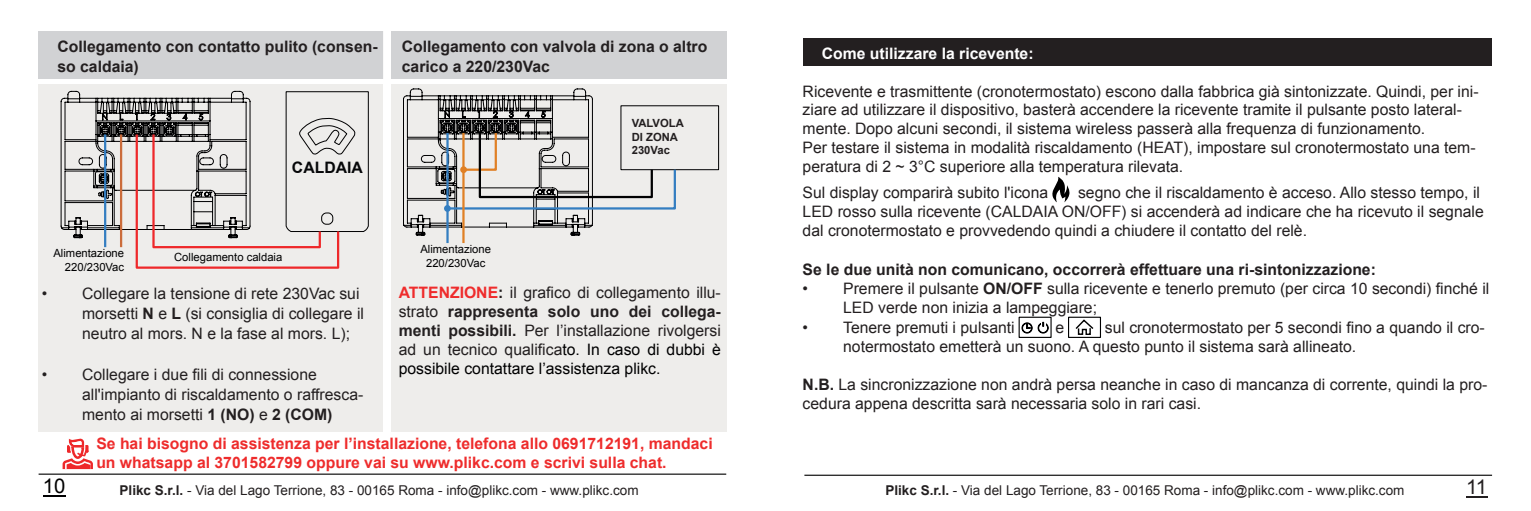
<style>
.page{position:relative;width:1531px;height:511px;background:#fff}
.page>*{position:absolute;margin:0;border:0;box-sizing:border-box;transform-origin:0 0}
.t1{font:20.25px "Arial";color:#000001}
.t2{font:20.25px "Arial";color:#231f20}
.t3{font:15.75px/18.9px "Arial";color:#231f20}
.t4{font:700 15.75px/20.2px "Arial";color:#231f20}
.t5{font:700 15.75px/18.9px "Arial";color:#ee2c2c}
.t6{font:700 15.75px "Arial";color:#fff}
.t7{font:700 15.75px "Arial";color:#060709}
.t8{font:13.5px "Arial";color:#231f20}
.t9{font:11.25px/13.5px "Arial";color:#000001;text-align:right}
.t10{font:700 11.25px/13.5px "Arial";color:#231f20}
.s1{font-weight:700}
.s2{font-weight:700;color:#ee2c2c}
.s3{color:#000001}
</style>
<div class="page">
<hr style="left:39px;top:473px;width:687px;height:1px;background:#000">
<hr style="left:804px;top:474px;width:688px;height:1px;background:#000">
<hr style="left:1466px;top:495px;width:21px;height:2px;background:#231f20">
<hr style="left:43px;top:494px;width:22px;height:2px;background:#000001">
<div style="left:38px;top:84px;width:345px;height:347px;background:#eeedeb"></div>
<div style="left:391px;top:84px;width:336px;height:347px;background:#eeedeb"></div>
<svg style="left:61px;top:91px;width:308px;height:178px"></svg>
<div style="left:38px;top:31px;width:345px;height:47px;background:#d1d2d4"></div>
<div style="left:383px;top:31px;width:344px;height:47px;background:#d1d2d4"></div>
<div style="left:620px;top:105px;width:99px;height:65px;border:1px solid #000001"></div>
<svg style="left:403px;top:88px;width:274px;height:156px"></svg>
<hr style="left:446px;top:133px;width:3px;height:110px;background:#347ec1">
<hr style="left:462px;top:133px;width:3px;height:110px;background:#e08025">
<div style="left:383px;top:31px;width:8px;height:106px;background:#fff"></div>
<svg style="left:63px;top:438px;width:30px;height:30px"></svg>
<div style="left:803px;top:38px;width:688px;height:27px;background:#231f20"></div>
<svg style="left:1052px;top:177px;width:18px;height:25px"></svg>
<svg style="left:1021px;top:321px;width:28px;height:12px"></svg>
<div style="left:1018px;top:316px;width:33px;height:21px;border:1px solid #000001"></div>
<svg style="left:1075px;top:319px;width:19px;height:16px"></svg>
<div style="left:1068px;top:316px;width:33px;height:21px;border:1px solid #000001"></div>
<p class="t4" style="left:57px;top:37px;width:322px">Collegamento con contatto pulito (consen&shy;so caldaia)</p>
<p class="t4" style="left:402px;top:37px;width:307px">Collegamento con valvola di zona o altro carico a 220/230Vac</p>
<p class="t7" style="left:292px;top:161px;width:72px">CALDAIA</p>
<p class="t9" style="left:53px;top:247px;width:72px">Alimentazione<br>220/230Vac</p>
<p class="t9" style="left:174px;top:251px;width:110px">Collegamento caldaia</p>
<p class="t3" style="left:82px;top:284px;width:283px;line-height:20.2px;text-indent:-40px">• Collegare la tensione di rete 230Vac sui morsetti <span class="s1">N</span> e <span class="s1">L</span> (si consiglia di collegare il neutro al mors. N e la fase al mors. L);</p>
<p class="t3" style="left:82px;top:365px;width:283px;line-height:20.2px;text-indent:-40px">• Collegare i due fili di connessione all'impianto di riscaldamento o raffresca&shy;mento ai morsetti <span class="s1">1 (NO)</span> e <span class="s1">2 (COM)</span></p>
<p class="t10" style="left:632px;top:118px;width:54px">VALVOLA<br>DI ZONA<br>230Vac</p>
<p class="t9" style="left:420px;top:243px;width:72px;text-align:center">Alimentazione<br>220/230Vac</p>
<p class="t3" style="left:399px;top:285px;width:324px;text-align:justify"><span class="s2">ATTENZIONE</span><span class="s1">:</span> il grafico di collegamento illu&shy;strato <span class="s1">rappresenta solo uno dei collega&shy;menti possibili.</span> Per l’installazione rivolgersi ad un tecnico qualifica<span class="s3">to. In caso di dubbi è possibile contattare l’assistenza plikc.</span></p>
<p class="t5" style="left:96px;top:435px;width:618px">Se hai bisogno di assistenza per l’installazione, telefona allo 0691712191, mandaci un whatsapp al 3701582799 oppure vai su www.plikc.com e scrivi sulla chat.</p>
<p class="t6" style="left:822px;top:47px;width:213px">Come utilizzare la ricevente:</p>
<p class="t3" style="left:803px;top:83px;width:677px">Ricevente e trasmittente (cronotermostato) escono dalla fabbrica già sintonizzate. Quindi, per ini&shy;ziare ad utilizzare il dispositivo, basterà accendere la ricevente tramite il pulsante posto lateral&shy;mente. Dopo alcuni secondi, il sistema wireless passerà alla frequenza di funzionamento.<br>Per testare il sistema in modalità riscaldamento (HEAT), impostare sul cronotermostato una tem&shy;peratura di 2 ~ 3°C superiore alla temperatura rilevata.</p>
<p class="t3" style="left:803px;top:184px;width:247px">Sul display comparirà subito l'icona</p>
<p class="t3" style="left:803px;top:184px;width:683px;text-indent:275px">segno che il riscaldamento è acceso. Allo stesso tempo, il<br>LED rosso sulla ricevente (CALDAIA ON/OFF) si accenderà ad indicare che ha ricevuto il segnale dal cronotermostato e provvedendo quindi a chiudere il contatto del relè.</p>
<p class="t4" style="left:803px;top:260px;width:575px">Se le due unità non comunicano, occorrerà effettuare una ri-sintonizzazione:</p>
<p class="t3" style="left:843px;top:280px;width:648px;text-indent:-40px">• Premere il pulsante <span class="s1">ON/OFF</span> sulla ricevente e tenerlo premuto (per circa 10 secondi) finché il<br>LED verde non inizia a lampeggiare;</p>
<p class="t3" style="left:803px;top:319px;width:214px">• Tenere premuti i pulsanti</p>
<p class="t3" style="left:1055px;top:319px;width:10px">e</p>
<p class="t3" style="left:843px;top:319px;width:643px;text-indent:262px">sul cronotermostato per 5 secondi fino a quando il cro&shy;notermostato emetterà un suono. A questo punto il sistema sarà allineato.</p>
<p class="t3" style="left:803px;top:376px;width:686px"><span class="s1">N.B.</span> La sincronizzazione non andrà persa neanche in caso di mancanza di corrente, quindi la pro&shy;cedura appena descritta sarà necessaria solo in rari casi.</p>
<p class="t1" style="left:43px;top:477px;width:24px">10</p>
<p class="t8" style="left:120px;top:484px;width:520px"><span class="s1">Plikc S.r.l.</span> - Via del Lago Terrione, 83 - 00165 Roma - info@plikc.com - www.plikc.com</p>
<p class="t8" style="left:885px;top:484px;width:520px"><span class="s1">Plikc S.r.l.</span> - Via del Lago Terrione, 83 - 00165 Roma - info@plikc.com - www.plikc.com</p>
<p class="t2" style="left:1466px;top:478px;width:23px">11</p>
</div>
